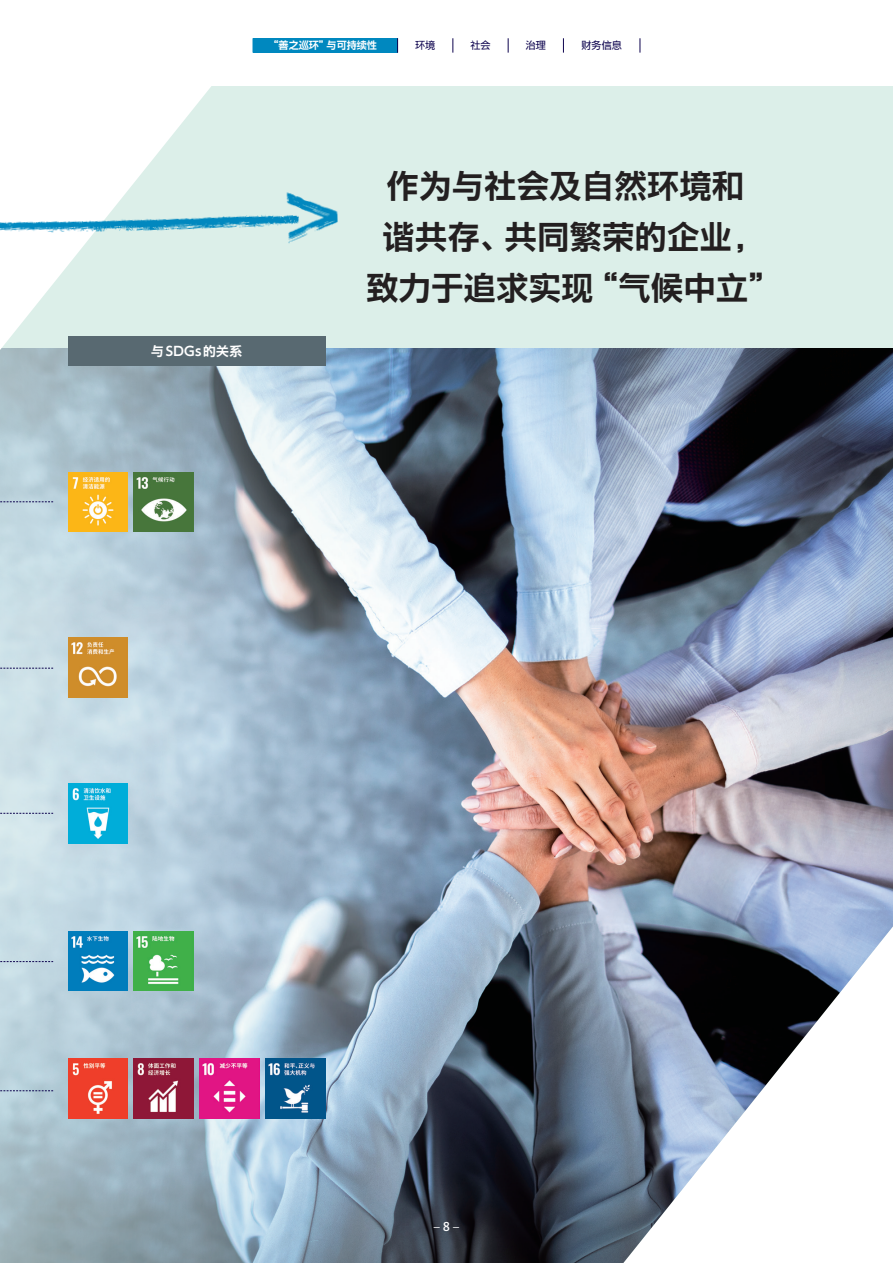
<style>
.page{position:relative;width:893px;height:1263px;background:#fff}
.page>*{position:absolute;margin:0;border:0;box-sizing:border-box;transform-origin:0 0}
.t1{font:31.95px/51px "UD Shin Go SC Gbe De B";letter-spacing:.02em;color:#231f20;text-align:center}
.t2{font:12.75px "UD Shin Go SC Gbe De B";letter-spacing:.02em;color:#fff}
.t3{font:12px "Hiragino UD Sans F Std N W5";color:#fff}
.t4{font:10.05px "UD Shin Go SC Gbe De B";color:#fff}
.t5{font:10.05px "UD Shin Go SC Gbe";color:#0d034e}
</style>
<div class="page">
<svg style="left:2px;top:86px;width:891px;height:262px;background:#e0f0eb"></svg>
<img style="left:0;top:348px;width:893px;height:915px">
<svg style="left:0;top:501px;width:53px;height:1px"></svg>
<svg style="left:0;top:668px;width:53px;height:1px"></svg>
<svg style="left:0;top:813px;width:53px;height:1px"></svg>
<svg style="left:0;top:961px;width:53px;height:1px"></svg>
<svg style="left:0;top:1090px;width:53px;height:1px"></svg>
<img style="left:68px;top:472px;width:60px;height:59px">
<img style="left:134px;top:472px;width:59px;height:59px">
<img style="left:68px;top:638px;width:60px;height:59px">
<img style="left:68px;top:784px;width:60px;height:59px">
<img style="left:68px;top:931px;width:60px;height:60px">
<img style="left:134px;top:931px;width:59px;height:60px">
<img style="left:68px;top:1059px;width:60px;height:59px">
<img style="left:134px;top:1059px;width:59px;height:59px">
<img style="left:200px;top:1059px;width:59px;height:59px">
<img style="left:266px;top:1059px;width:59px;height:59px">
<div style="left:68px;top:337px;width:257px;height:29px;background:#586971"></div>
<img style="left:286px;top:189px;width:53px;height:54px">
<img style="left:0;top:207px;width:300px;height:31px">
<div style="left:253px;top:38px;width:145px;height:15px;background:#0088bf"></div>
<svg style="left:508px;top:38px;width:1px;height:15px"></svg>
<svg style="left:563px;top:38px;width:1px;height:15px"></svg>
<svg style="left:640px;top:38px;width:1px;height:15px"></svg>
<svg style="left:397px;top:38px;width:1px;height:15px"></svg>
<svg style="left:453px;top:38px;width:1px;height:15px"></svg>
<p class="t4" style="left:268px;top:39px;width:110px">“善之巡环”与可持续性</p>
<p class="t5" style="left:415px;top:39px;width:22px">环境</p>
<p class="t5" style="left:470px;top:39px;width:22px">社会</p>
<p class="t5" style="left:526px;top:39px;width:22px">治理</p>
<p class="t5" style="left:581px;top:39px;width:42px">财务信息</p>
<p class="t2" style="left:151px;top:343px;width:92px">与SDGs的关系</p>
<p class="t1" style="left:366px;top:161px;width:416px">作为与社会及自然环境和<br>谐共存、共同繁荣的企业，致力于追求实现“气候中立”</p>
<p class="t3" style="left:434px;top:1217px;width:27px">– 8 –</p>
</div>
